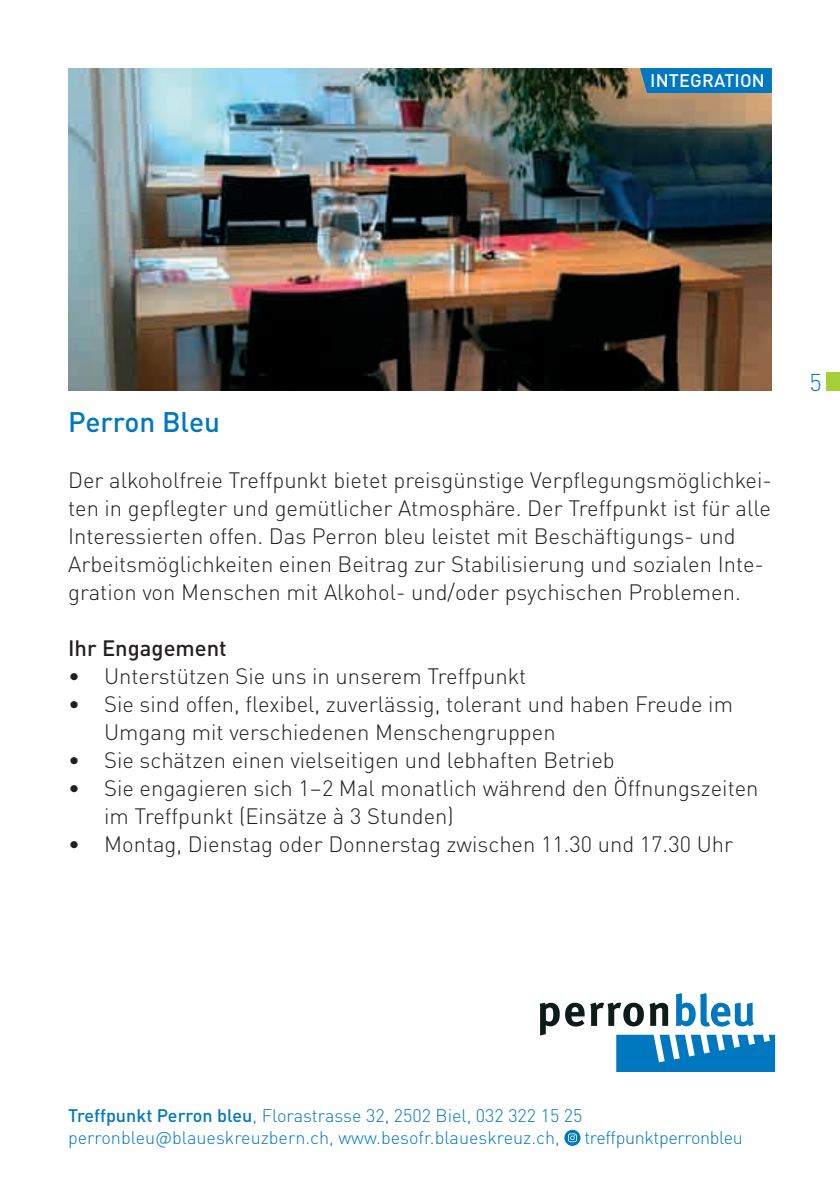
<style>
.page{position:relative;width:840px;height:1191px;background:#fff}
.page>*{position:absolute;margin:0;border:0;box-sizing:border-box;transform-origin:0 0}
.t1{font:500 28px "DIN Pro";color:#0078c0}
.t2{font:300 24px "DIN Pro";color:#0078c0}
.t3{font:300 22px/28px "DIN Pro";color:#231f20}
.t4{font:500 22px "DIN Pro";color:#231f20}
.t5{font:300 18px/21.6px "DIN Pro";color:#0078c0}
.t6{font:300 18px "DIN Pro";letter-spacing:-.02em;color:#0078c0}
.t7{font:500 18px "DIN Pro";letter-spacing:.01em;color:#fff}
.s1{font-weight:500}
</style>
<div class="page">
<div style="left:825px;top:372px;width:14px;height:19px;background:#a6ce39"></div>
<img style="left:68px;top:68px;width:703px;height:323px">
<svg style="left:564px;top:1129px;width:16px;height:16px"></svg>
<svg style="left:567px;top:1133px;width:9px;height:9px"></svg>
<svg style="left:616px;top:1034px;width:158px;height:37px;background:#288dc9"></svg>
<svg style="left:539px;top:1002px;width:45px;height:33px"></svg>
<svg style="left:590px;top:1002px;width:53px;height:24px"></svg>
<svg style="left:649px;top:1002px;width:18px;height:23px"></svg>
<svg style="left:675px;top:993px;width:78px;height:33px"></svg>
<svg style="left:639px;top:68px;width:132px;height:25px;background:#0779bd"></svg>
<p class="t7" style="left:650px;top:66px;width:116px">INTEGRATION</p>
<p class="t1" style="left:68px;top:399px;width:153px">Perron Bleu</p>
<p class="t3" style="left:68px;top:464px;width:705px">Der alkoholfreie Treffpunkt bietet preisgünstige Verpflegungsmöglichkei&shy;ten in gepflegter und gemütlicher Atmosphäre. Der Treffpunkt ist für alle Interessierten offen. Das Perron bleu leistet mit Beschäftigungs- und Arbeitsmöglichkeiten einen Beitrag zur Stabilisierung und sozialen Inte&shy;gration von Menschen mit Alkohol- und/oder psychischen Problemen.</p>
<p class="t4" style="left:68px;top:630px;width:160px">Ihr Engagement</p>
<p class="t3" style="left:68px;top:660px;width:459px">• Unterstützen Sie uns in unserem Treffpunkt</p>
<p class="t3" style="left:104px;top:688px;width:630px;text-indent:-36px">• Sie sind offen, flexibel, zuverlässig, tolerant und haben Freude im<br>Umgang mit verschiedenen Menschengruppen</p>
<p class="t3" style="left:68px;top:744px;width:548px">• Sie schätzen einen vielseitigen und lebhaften Betrieb</p>
<p class="t3" style="left:104px;top:772px;width:655px;text-indent:-36px">• Sie engagieren sich 1–2 Mal monatlich während den Öffnungszeiten im Treffpunkt (Einsätze à 3 Stunden)</p>
<p class="t3" style="left:68px;top:828px;width:666px">• Montag, Dienstag oder Donnerstag zwischen 11.30 und 17.30 Uhr</p>
<p class="t2" style="left:809px;top:363px;width:14px">5</p>
<p class="t5" style="left:68px;top:1103px;width:515px"><span class="s1">Treffpunkt Perron bleu</span>, Florastrasse 32, 2502 Biel, 032 322 15 25 perronbleu@blaueskreuzbern.ch, www.besofr.blaueskreuz.ch,</p>
<p class="t6" style="left:584px;top:1123px;width:160px">treffpunktperronbleu</p>
</div>
